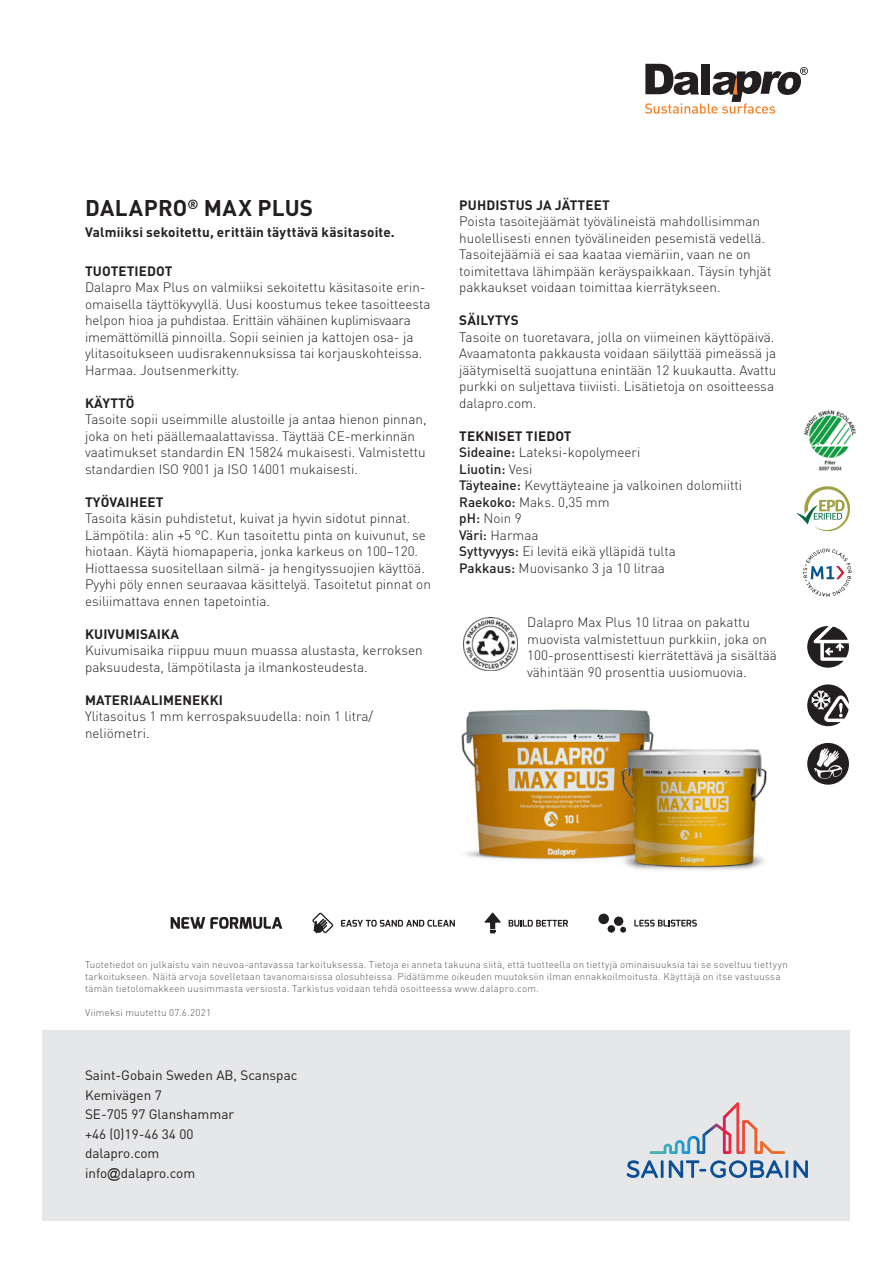
<style>
.page{position:relative;width:893px;height:1263px;background:#fff}
.page>*{position:absolute;margin:0;border:0;box-sizing:border-box;transform-origin:0 0}
.Underrubrik{font:700 22.5px "DIN Pro";letter-spacing:.01em;color:#231f20}
.Bröd{font:300 13.5px/16.5px "DIN Pro";color:#231f20}
.Text{font:13.5px "DIN Pro";color:#231f20}
.Underrubrik-2{font:700 13.5px "DIN Pro";letter-spacing:.01em;color:#231f20}
.Bröd-2{font:700 13.5px "DIN Pro";letter-spacing:.015em;color:#231f20}
.Bröd-3{font:500 13.5px "DIN Pro";color:#231f20}
.Bröd-4{font:300 9.75px/12px "DIN Pro";letter-spacing:.025em;color:#545557}
.s1{font-weight:500}
.s2{font-weight:300}
.s3{font-family:"Arial"}
</style>
<div class="page">
<div style="left:43px;top:1029px;width:807px;height:191px;background:#e6e7e9"></div>
<svg style="left:627px;top:1160px;width:36px;height:18px"></svg>
<svg style="left:669px;top:1160px;width:114px;height:18px"></svg>
<hr style="left:785px;top:1160px;width:3px;height:18px;background:#0c4e94">
<svg style="left:794px;top:1160px;width:14px;height:18px"></svg>
<svg style="left:650px;top:1102px;width:135px;height:52px"></svg>
<svg style="left:645px;top:64px;width:163px;height:50px"></svg>
<svg style="left:312px;top:912px;width:21px;height:21px"></svg>
<svg style="left:171px;top:917px;width:111px;height:12px"></svg>
<svg style="left:484px;top:912px;width:17px;height:21px"></svg>
<svg style="left:341px;top:920px;width:114px;height:7px"></svg>
<svg style="left:509px;top:920px;width:59px;height:7px"></svg>
<div style="left:598px;top:913px;width:11px;height:11px;background:#231f20;border-radius:50%"></div>
<div style="left:614px;top:916px;width:9px;height:10px;background:#231f20;border-radius:50%"></div>
<svg style="left:620px;top:927px;width:6px;height:6px"></svg>
<div style="left:608px;top:925px;width:7px;height:8px;background:#231f20;border-radius:50%"></div>
<svg style="left:634px;top:920px;width:63px;height:6px"></svg>
<svg style="left:807px;top:684px;width:42px;height:42px"></svg>
<svg style="left:807px;top:626px;width:42px;height:42px"></svg>
<svg style="left:807px;top:743px;width:42px;height:42px"></svg>
<svg style="left:796px;top:486px;width:54px;height:45px"></svg>
<img style="left:463px;top:617px;width:54px;height:54px">
<svg style="left:803px;top:548px;width:48px;height:49px"></svg>
<img style="left:461px;top:709px;width:193px;height:151px">
<img style="left:617px;top:740px;width:150px;height:130px">
<img style="left:804px;top:410px;width:52px;height:60px">
<p class="Underrubrik" style="left:85px;top:193px;width:230px">DALAPRO<sup>®</sup> MAX PLUS</p>
<p class="Bröd-2" style="left:85px;top:223px;width:311px">Valmiiksi sekoitettu, erittäin täyttävä käsitasoite.</p>
<p class="Underrubrik-2" style="left:85px;top:262px;width:89px">TUOTETIEDOT</p>
<p class="Bröd" style="left:85px;top:278px;width:347px">Dalapro Max Plus on valmiiksi sekoitettu käsitasoite erin&shy;omaisella täyttökyvyllä. Uusi koostumus tekee tasoitteesta helpon hioa ja puhdistaa. Erittäin vähäinen kuplimisvaara imemättömillä pinnoilla. Sopii seinien ja kattojen osa- ja ylitasoitukseen uudisrakennuksissa tai korjauskohteissa.<br>Harmaa. Joutsenmerkitty.</p>
<p class="Underrubrik-2" style="left:85px;top:394px;width:51px">KÄYTTÖ</p>
<p class="Bröd" style="left:85px;top:410px;width:343px">Tasoite sopii useimmille alustoille ja antaa hienon pinnan, joka on heti päällemaalattavissa. Täyttää CE-merkinnän vaatimukset standardin EN 15824 mukaisesti. Valmistettu standardien ISO 9001 ja ISO 14001 mukaisesti.</p>
<p class="Underrubrik-2" style="left:85px;top:493px;width:80px">TYÖVAIHEET</p>
<p class="Bröd" style="left:85px;top:509px;width:327px">Tasoita käsin puhdistetut, kuivat ja hyvin sidotut pinnat.</p>
<p class="Bröd" style="left:85px;top:526px;width:342px">Lämpötila: alin +5 °C. Kun tasoitettu pinta on kuivunut, se hiotaan. Käytä hiomapaperia, jonka karkeus on 100–120.</p>
<p class="Bröd" style="left:85px;top:559px;width:341px">Hiottaessa suositellaan silmä- ja hengityssuojien käyttöä.</p>
<p class="Bröd" style="left:85px;top:575px;width:347px">Pyyhi pöly ennen seuraavaa käsittelyä. Tasoitetut pinnat on esiliimattava ennen tapetointia.</p>
<p class="Underrubrik-2" style="left:85px;top:625px;width:95px">KUIVUMISAIKA</p>
<p class="Bröd" style="left:85px;top:641px;width:339px">Kuivumisaika riippuu muun muassa alustasta, kerroksen paksuudesta, lämpötilasta ja ilmankosteudesta.</p>
<p class="Underrubrik-2" style="left:85px;top:691px;width:139px">MATERIAALIMENEKKI</p>
<p class="Bröd" style="left:85px;top:707px;width:290px">Ylitasoitus 1 mm kerrospaksuudella: noin 1 litra/ neliömetri.</p>
<p class="Underrubrik-2" style="left:459px;top:195px;width:152px">PUHDISTUS JA JÄTTEET</p>
<p class="Bröd" style="left:459px;top:212px;width:314px">Poista tasoitejäämät työvälineistä mahdollisimman huolellisesti ennen työvälineiden pesemistä vedellä.<br>Tasoitejäämiä ei saa kaataa viemäriin, vaan ne on toimitettava lähimpään keräyspaikkaan. Täysin tyhjät pakkaukset voidaan toimittaa kierrätykseen.</p>
<p class="Underrubrik-2" style="left:459px;top:311px;width:61px">SÄILYTYS</p>
<p class="Bröd" style="left:459px;top:328px;width:319px">Tasoite on tuoretavara, jolla on viimeinen käyttöpäivä.<br>Avaamatonta pakkausta voidaan säilyttää pimeässä ja jäätymiseltä suojattuna enintään 12 kuukautta. Avattu purkki on suljettava tiiviisti. Lisätietoja on osoitteessa dalapro.com.</p>
<p class="Underrubrik-2" style="left:459px;top:426px;width:114px">TEKNISET TIEDOT</p>
<p class="Bröd" style="left:459px;top:443px;width:183px"><span class="s1">Sideaine:</span> Lateksi-kopolymeeri</p>
<p class="Bröd-3" style="left:459px;top:459px;width:75px">Liuotin: <span class="s2">Vesi</span></p>
<p class="Bröd" style="left:459px;top:476px;width:284px"><span class="s1">Täyteaine:</span> Kevyttäyteaine ja valkoinen dolomiitti</p>
<p class="Bröd" style="left:459px;top:493px;width:152px"><span class="s1">Raekoko:</span> Maks. 0,35 mm</p>
<p class="Bröd" style="left:459px;top:509px;width:64px"><span class="s1">pH:</span> Noin 9</p>
<p class="Bröd" style="left:459px;top:526px;width:81px"><span class="s1">Väri:</span> Harmaa</p>
<p class="Bröd" style="left:459px;top:542px;width:218px"><span class="s1">Syttyvyys:</span> Ei levitä eikä ylläpidä tulta</p>
<p class="Bröd" style="left:459px;top:559px;width:207px"><span class="s1">Pakkaus:</span> Muovisanko 3 ja 10 litraa</p>
<p class="Bröd" style="left:527px;top:614px;width:251px">Dalapro Max Plus 10 litraa on pakattu muovista valmistettuun purkkiin, joka on 100-prosenttisesti kierrätettävä ja sisältää vähintään 90 prosenttia uusiomuovia.</p>
<p class="Bröd-4" style="left:85px;top:958px;width:704px">Tuotetiedot on julkaistu vain neuvoa-antavassa tarkoituksessa. Tietoja ei anneta takuuna siitä, että tuotteella on tiettyjä ominaisuuksia tai se soveltuu tiettyyn tarkoitukseen. Näitä arvoja sovelletaan tavanomaisissa olosuhteissa. Pidätämme oikeuden muutoksiin ilman ennakkoilmoitusta. Käyttäjä on itse vastuussa tämän tietolomakkeen uusimmasta versiosta. Tarkistus voidaan tehdä osoitteessa www.dalapro.com.</p>
<p class="Bröd-4" style="left:85px;top:1006px;width:128px">Viimeksi muutettu 07.6.2021</p>
<p class="Text" style="left:85px;top:1066px;width:214px">Saint-Gobain Sweden AB, Scanspac</p>
<p class="Text" style="left:85px;top:1086px;width:78px">Kemivägen 7</p>
<p class="Text" style="left:85px;top:1105px;width:151px">SE-705 97 Glanshammar</p>
<p class="Text" style="left:85px;top:1125px;width:110px">+46 (0)19-46 34 00</p>
<p class="Text" style="left:85px;top:1144px;width:76px">dalapro.com</p>
<p class="Text" style="left:85px;top:1164px;width:112px">info<span class="s3">@</span>dalapro.com</p>
</div>
